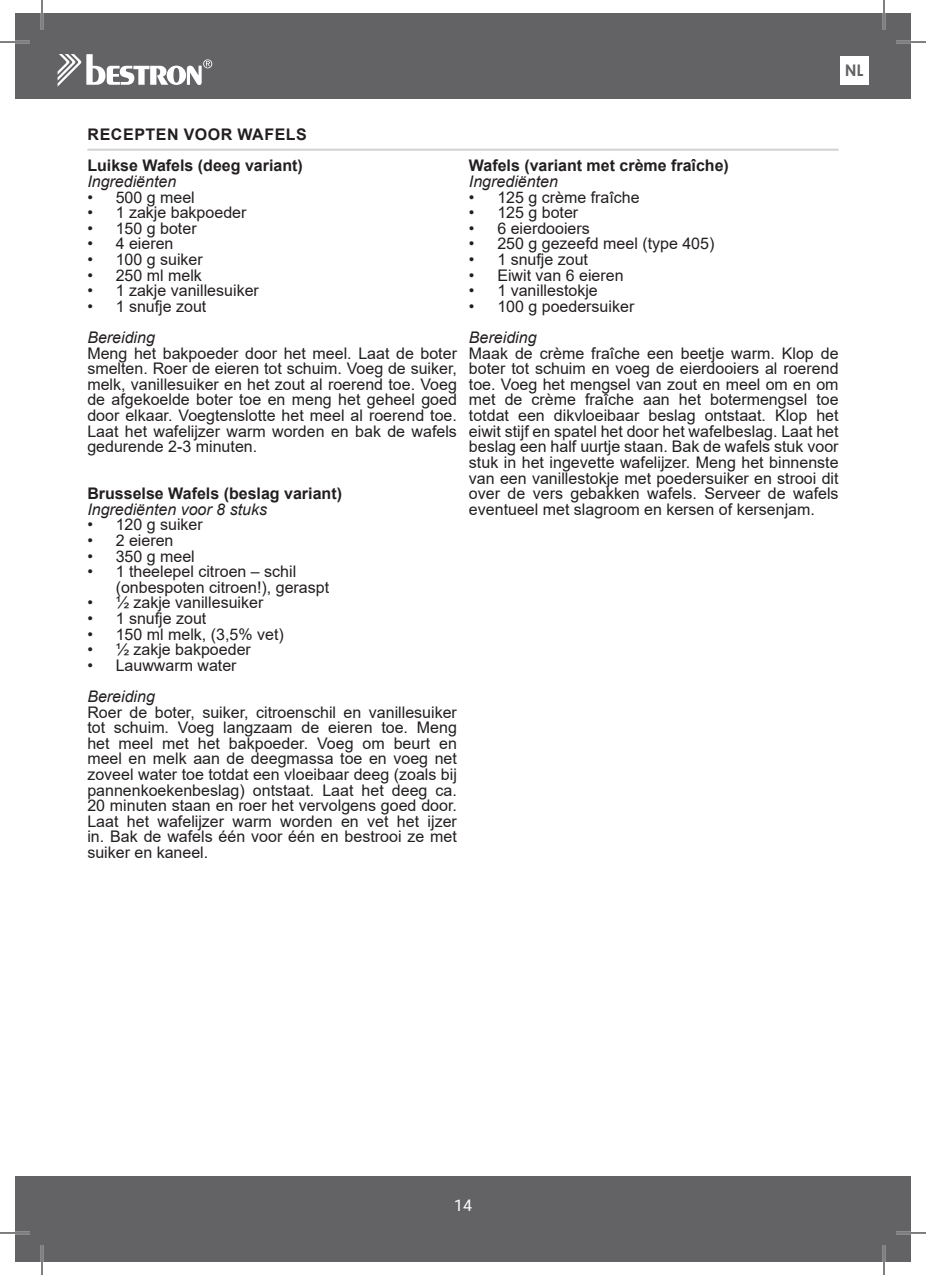
<style>
.page{position:relative;width:926px;height:1275px;background:#fff}
.page>*{position:absolute;margin:0;border:0;box-sizing:border-box;transform-origin:0 0}
.t1{font:16px/15.6px "Arial";color:#231f20;text-align:justify}
.t2{font:700 16px/31.2px "Arial";color:#231f20}
.t3{font:italic 16px "Arial";color:#231f20}
.t4{font:16px "Roboto";color:#fff}
.t5{font:700 16px "Century Gothic";color:#636366}
</style>
<div class="page">
<div style="left:15px;top:14px;width:896px;height:85px;background:#636366"></div>
<div style="left:15px;top:1176px;width:896px;height:85px;background:#636366"></div>
<svg style="left:58px;top:54px;width:154px;height:32px"></svg>
<div style="left:840px;top:56px;width:28px;height:29px;background:#fff"></div>
<hr style="left:87px;top:149px;width:752px;height:2px;background:#d1d2d4">
<hr style="left:0;top:41px;width:30px;height:2px;background:#fff">
<hr style="left:896px;top:41px;width:30px;height:2px;background:#fff">
<hr style="left:0;top:1231px;width:30px;height:3px;background:#fff">
<hr style="left:896px;top:1231px;width:30px;height:3px;background:#fff">
<hr style="left:41px;top:0;width:2px;height:30px;background:#fff">
<hr style="left:41px;top:1245px;width:2px;height:30px;background:#fff">
<hr style="left:883px;top:0;width:2px;height:30px;background:#fff">
<hr style="left:883px;top:1245px;width:2px;height:30px;background:#fff">
<hr style="left:0;top:42px;width:30px;height:1px;background:#000">
<hr style="left:896px;top:42px;width:30px;height:1px;background:#000">
<hr style="left:0;top:1232px;width:30px;height:1px;background:#000">
<hr style="left:896px;top:1232px;width:30px;height:1px;background:#000">
<hr style="left:42px;top:0;width:1px;height:30px;background:#000">
<hr style="left:42px;top:1245px;width:1px;height:30px;background:#000">
<hr style="left:884px;top:0;width:1px;height:30px;background:#000">
<hr style="left:884px;top:1245px;width:1px;height:30px;background:#000">
<p class="t5" style="left:845px;top:58px;width:20px">NL</p>
<p class="t2" style="left:87px;top:119px;width:221px">RECEPTEN VOOR WAFELS<br>Luikse Wafels (deeg variant)</p>
<p class="t3" style="left:87px;top:171px;width:90px">Ingrediënten</p>
<p class="t1" style="left:87px;top:189px;width:109px">• 500 g meel</p>
<p class="t1" style="left:87px;top:205px;width:161px">• 1 zakje bakpoeder</p>
<p class="t1" style="left:87px;top:220px;width:111px">• 150 g boter</p>
<p class="t1" style="left:87px;top:236px;width:88px">• 4 eieren</p>
<p class="t1" style="left:87px;top:251px;width:117px">• 100 g suiker</p>
<p class="t1" style="left:87px;top:267px;width:116px">• 250 ml melk</p>
<p class="t1" style="left:87px;top:283px;width:173px">• 1 zakje vanillesuiker</p>
<p class="t1" style="left:87px;top:298px;width:121px">• 1 snufje zout</p>
<p class="t3" style="left:87px;top:327px;width:69px">Bereiding</p>
<p class="t1" style="left:87px;top:345px;width:371px">Meng het bakpoeder door het meel. Laat de boter smelten. Roer de eieren tot schuim. Voeg de suiker, melk, vanillesuiker en het zout al roerend toe. Voeg de afgekoelde boter toe en meng het geheel goed door elkaar. Voegtenslotte het meel al roerend toe.<br>Laat het wafelijzer warm worden en bak de wafels gedurende 2-3 minuten.</p>
<p class="t2" style="left:87px;top:478px;width:256px">Brusselse Wafels (beslag variant)</p>
<p class="t3" style="left:87px;top:499px;width:181px">Ingrediënten voor 8 stuks</p>
<p class="t1" style="left:87px;top:517px;width:117px">• 120 g suiker</p>
<p class="t1" style="left:87px;top:532px;width:88px">• 2 eieren</p>
<p class="t1" style="left:87px;top:548px;width:109px">• 350 g meel</p>
<p class="t1" style="left:116px;top:563px;width:215px;text-indent:-28px">• 1 theelepel citroen – schil (onbespoten citroen!), geraspt</p>
<p class="t1" style="left:87px;top:595px;width:177px">• ½ zakje vanillesuiker</p>
<p class="t1" style="left:87px;top:610px;width:121px">• 1 snufje zout</p>
<p class="t1" style="left:87px;top:626px;width:198px">• 150 ml melk, (3,5% vet)</p>
<p class="t1" style="left:87px;top:641px;width:165px">• ½ zakje bakpoeder</p>
<p class="t1" style="left:87px;top:657px;width:151px">• Lauwwarm water</p>
<p class="t3" style="left:87px;top:686px;width:69px">Bereiding</p>
<p class="t1" style="left:87px;top:704px;width:371px">Roer de boter, suiker, citroenschil en vanillesuiker tot schuim. Voeg langzaam de eieren toe. Meng het meel met het bakpoeder. Voeg om beurt en meel en melk aan de deegmassa toe en voeg net zoveel water toe totdat een vloeibaar deeg (zoals bij pannenkoekenbeslag) ontstaat. Laat het deeg ca.<br>20 minuten staan en roer het vervolgens goed door.<br>Laat het wafelijzer warm worden en vet het ijzer in. Bak de wafels één voor één en bestrooi ze met suiker en kaneel.</p>
<p class="t2" style="left:469px;top:150px;width:261px">Wafels (variant met crème fraîche)</p>
<p class="t3" style="left:469px;top:171px;width:90px">Ingrediënten</p>
<p class="t1" style="left:469px;top:189px;width:172px">• 125 g crème fraîche</p>
<p class="t1" style="left:469px;top:205px;width:111px">• 125 g boter</p>
<p class="t1" style="left:469px;top:220px;width:122px">• 6 eierdooiers</p>
<p class="t1" style="left:469px;top:236px;width:247px">• 250 g gezeefd meel (type 405)</p>
<p class="t1" style="left:469px;top:251px;width:121px">• 1 snufje zout</p>
<p class="t1" style="left:469px;top:267px;width:156px">• Eiwit van 6 eieren</p>
<p class="t1" style="left:469px;top:283px;width:130px">• 1 vanillestokje</p>
<p class="t1" style="left:469px;top:298px;width:167px">• 100 g poedersuiker</p>
<p class="t3" style="left:469px;top:327px;width:69px">Bereiding</p>
<p class="t1" style="left:469px;top:345px;width:371px">Maak de crème fraîche een beetje warm. Klop de boter tot schuim en voeg de eierdooiers al roerend toe. Voeg het mengsel van zout en meel om en om met de crème fraîche aan het botermengsel toe totdat een dikvloeibaar beslag ontstaat. Klop het eiwit stijf en spatel het door het wafelbeslag. Laat het beslag een half uurtje staan. Bak de wafels stuk voor stuk in het ingevette wafelijzer. Meng het binnenste van een vanillestokje met poedersuiker en strooi dit over de vers gebakken wafels. Serveer de wafels eventueel met slagroom en kersen of kersenjam.</p>
<p class="t4" style="left:454px;top:1193px;width:19px">14</p>
</div>
